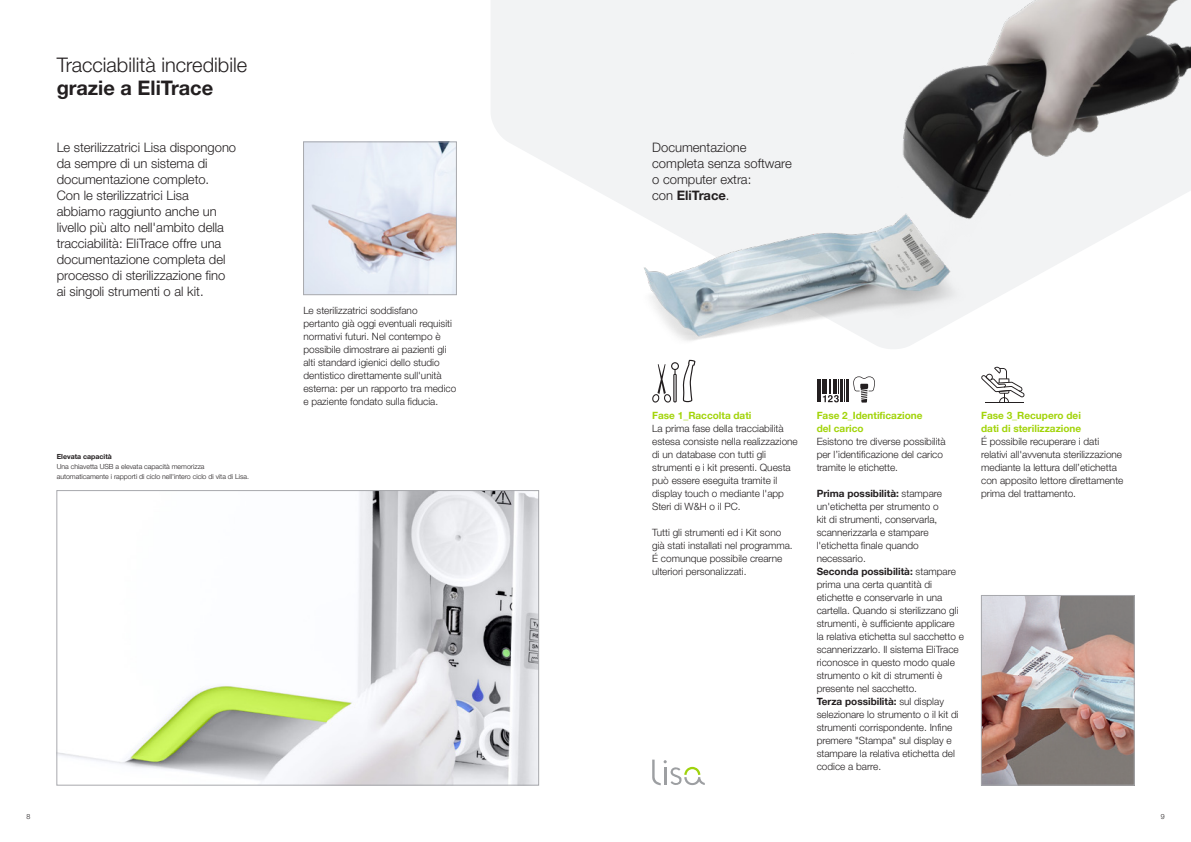
<style>
.page{position:relative;width:1191px;height:842px;background:#fff}
.page>*{position:absolute;margin:0;border:0;box-sizing:border-box;transform-origin:0 0}
.t1{font:20px "Helvetica Neue World 45 Lt";color:#231f20}
.t2{font:700 20px "Helvetica Neue World 75";color:#231f20}
.t3{font:13px/16px "Helvetica Neue World 45 Lt";color:#231f20}
.t4{font:700 13px "Helvetica Neue World 75";color:#231f20}
.t5{font:10px/13px "Helvetica Neue World 45 Lt";color:#231f20}
.t6{font:700 10px/13px "Helvetica Neue World 75";color:#a2d40a}
.t7{font:700 10px "Helvetica Neue World 75";color:#231f20}
.t8{font:7px/10px "Helvetica Neue World 45 Lt";color:#231f20}
.t9{font:700 7px "Helvetica Neue World 75";color:#231f20}
.s1{font-family:"Helvetica Neue World 45 Lt";font-weight:400}
</style>
<div class="page">
<svg style="left:491px;top:0;width:111px;height:193px;fill:#f2f3f4"></svg>
<img style="left:602px;top:0;width:589px;height:367px">
<img style="left:305px;top:144px;width:149px;height:149px">
<div style="left:303px;top:142px;width:153px;height:153px;border:1px solid #a8a9ad"></div>
<hr style="left:984px;top:402px;width:39px;height:1px;background:#231f20">
<svg style="left:981px;top:367px;width:43px;height:35px"></svg>
<img style="left:59px;top:492px;width:478px;height:291px">
<div style="left:57px;top:490px;width:482px;height:295px;border:1px solid #a8a9ad"></div>
<svg style="left:652px;top:359px;width:44px;height:44px"></svg>
<svg style="left:853px;top:376px;width:22px;height:27px"></svg>
<hr style="left:846px;top:379px;width:2px;height:23px;background:#231f20">
<hr style="left:818px;top:379px;width:2px;height:23px;background:#231f20">
<svg style="left:823px;top:379px;width:22px;height:23px"></svg>
<svg style="left:652px;top:759px;width:53px;height:26px"></svg>
<img style="left:983px;top:597px;width:149px;height:186px">
<div style="left:981px;top:595px;width:153px;height:190px;border:1px solid #a8a9ad"></div>
<h1 class="t1" style="left:57px;top:53px;width:192px">Tracciabilità incredibile</h1>
<h1 class="t2" style="left:57px;top:76px;width:158px">grazie a EliTrace</h1>
<p class="t3" style="left:57px;top:139px;width:181px">Le sterilizzatrici Lisa dispongono da sempre di un sistema di documentazione completo.<br>Con le sterilizzatrici Lisa abbiamo raggiunto anche un livello più alto nell'ambito della tracciabilità: EliTrace offre una documentazione completa del processo di sterilizzazione fino ai singoli strumenti o al kit.</p>
<h2 class="t3" style="left:652px;top:139px;width:141px">Documentazione completa senza software o computer extra:</h2>
<h2 class="t4" style="left:652px;top:188px;width:79px"><span class="s1">con</span> EliTrace<span class="s1">.</span></h2>
<p class="t9" style="left:57px;top:453px;width:57px">Elevata capacità</p>
<p class="t8" style="left:57px;top:462px;width:194px">Una chiavetta USB a elevata capacità memorizza automaticamente i rapporti di ciclo nell'intero ciclo di vita di Lisa.</p>
<p class="t5" style="left:303px;top:304px;width:154px">Le sterilizzatrici soddisfano<br>pertanto già oggi eventuali requisiti normativi futuri. Nel contempo è possibile dimostrare ai pazienti gli alti standard igienici dello studio dentistico direttamente sull'unità esterna: per un rapporto tra medico e paziente fondato sulla fiducia.</p>
<p class="t6" style="left:652px;top:409px;width:101px">Fase 1_Raccolta dati</p>
<p class="t5" style="left:652px;top:422px;width:147px">La prima fase della tracciabilità estesa consiste nella realizzazione di un database con tutti gli strumenti e i kit presenti. Questa può essere eseguita tramite il display touch o mediante l'app<br>Steri di W&amp;H o il PC.</p>
<p class="t5" style="left:652px;top:526px;width:142px">Tutti gli strumenti ed i Kit sono già stati installati nel programma.<br>É comunque possibile crearne ulteriori personalizzati.</p>
<p class="t6" style="left:816px;top:409px;width:107px">Fase 2_Identificazione del carico</p>
<p class="t5" style="left:816px;top:435px;width:130px">Esistono tre diverse possibilità per l’identificazione del carico tramite le etichette.</p>
<p class="t7" style="left:816px;top:487px;width:127px">Prima possibilità: <span class="s1">stampare</span></p>
<p class="t5" style="left:816px;top:500px;width:123px">un'etichetta per strumento o kit di strumenti, conservarla, scannerizzarla e stampare l'etichetta finale quando necessario.</p>
<p class="t7" style="left:816px;top:565px;width:141px">Seconda possibilità: <span class="s1">stampare</span></p>
<p class="t5" style="left:816px;top:578px;width:149px">prima una certa quantità di etichette e conservarle in una cartella. Quando si sterilizzano gli strumenti, è sufficiente applicare la relativa etichetta sul sacchetto e scannerizzarlo. Il sistema EliTrace riconosce in questo modo quale strumento o kit di strumenti è presente nel sacchetto.</p>
<p class="t7" style="left:816px;top:695px;width:129px">Terza possibilità: <span class="s1">sul display</span></p>
<p class="t5" style="left:816px;top:708px;width:144px">selezionare lo strumento o il kit di strumenti corrispondente. Infine premere "Stampa" sul display e stampare la relativa etichetta del codice a barre.</p>
<p class="t6" style="left:981px;top:409px;width:102px">Fase 3_Recupero dei dati di sterilizzazione</p>
<p class="t5" style="left:981px;top:435px;width:144px">É possibile recuperare i dati relativi all'avvenuta sterilizzazione mediante la lettura dell’etichetta con apposito lettore direttamente prima del trattamento.</p>
<p class="t8" style="left:26px;top:811px;width:5px">8</p>
<p class="t8" style="left:1160px;top:811px;width:5px">9</p>
</div>
